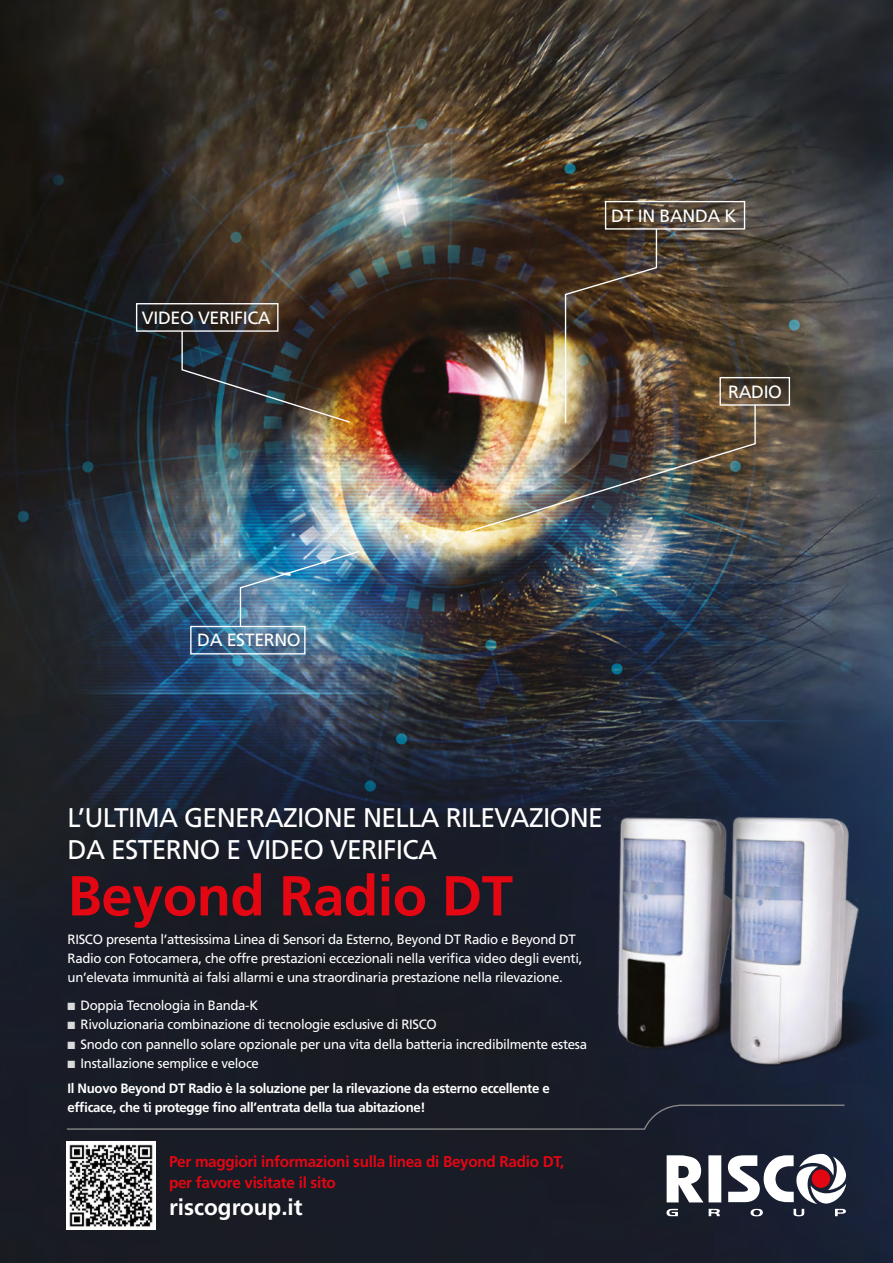
<style>
.page{position:relative;width:893px;height:1263px;background:#fff}
.page>*{position:absolute;margin:0;border:0;box-sizing:border-box;transform-origin:0 0}
.t1{font:700 56.25px "Frutiger LT Std 65";letter-spacing:-.01em;color:#e30613}
.t2{font:27px/32.7px "Frutiger LT Std";letter-spacing:-.025em;color:#fff}
.t3{font:700 22.5px "Frutiger LT Std 65";color:#fff}
.t4{font:17.85px "Frutiger LT Std";letter-spacing:-.02em;color:#fff}
.t5{font:700 15.6px/21.1px "Frutiger LT Std 65";letter-spacing:-.02em;color:#e30613}
.t6{font:13.5px/19.2px "Frutiger LT Std";letter-spacing:-.025em;color:#fff}
.t7{font:700 13.5px/19.2px "Frutiger LT Std 65";letter-spacing:-.025em;color:#fff}
.s1{color:#dadada}
</style>
<div class="page">
<img style="left:0;top:0;width:893px;height:1263px">
<img style="left:574px;top:770px;width:319px;height:349px">
<div style="left:136px;top:303px;width:143px;height:29px;border:1px solid #fff"></div>
<div style="left:719px;top:377px;width:71px;height:29px;border:1px solid #fff"></div>
<div style="left:605px;top:201px;width:140px;height:29px;border:1px solid #fff"></div>
<div style="left:190px;top:626px;width:116px;height:28px;border:1px solid #fff"></div>
<img style="left:181px;top:330px;width:170px;height:94px">
<img style="left:464px;top:227px;width:292px;height:307px">
<img style="left:239px;top:550px;width:122px;height:78px">
<svg style="left:65px;top:1104px;width:781px;height:26px;background:#1e222d"></svg>
<div style="left:708px;top:1155px;width:13px;height:47px;background:#fff"></div>
<svg style="left:666px;top:1209px;width:12px;height:7px"></svg>
<svg style="left:709px;top:1209px;width:11px;height:7px"></svg>
<svg style="left:728px;top:1154px;width:118px;height:62px"></svg>
<svg style="left:667px;top:1155px;width:36px;height:47px"></svg>
<div style="left:812px;top:1169px;width:18px;height:19px;background:#e30613;border-radius:50%"></div>
<img style="left:67px;top:1141px;width:88px;height:88px">
<h3 class="t4" style="left:142px;top:307px;width:130px">VIDEO VERIFICA</h3>
<h3 class="t4" style="left:611px;top:205px;width:127px">DT IN BANDA K</h3>
<h3 class="t4" style="left:728px;top:381px;width:55px">RADIO</h3>
<h3 class="t4" style="left:197px;top:630px;width:105px">DA ESTERNO</h3>
<h2 class="t2" style="left:68px;top:801px;width:537px">L’ULTIMA GENERAZIONE NELLA RILEVAZIONE<br>DA ESTERNO E VIDEO VERIFICA</h2>
<h1 class="t1" style="left:68px;top:863px;width:447px">Beyond Radio DT</h1>
<p class="t6" style="left:68px;top:929px;width:516px">RISCO presenta l’attesissima Linea di Sensori da Esterno, Beyond DT Radio e Beyond DT<br>Radio con Fotocamera, che offre prestazioni eccezionali nella verifica video degli eventi, un’elevata immunità ai falsi allarmi e una straordinaria prestazione nella rilevazione.</p>
<p class="t6" style="left:68px;top:995px;width:192px"><span class="s1">■</span> Doppia Tecnologia in Banda-K</p>
<p class="t6" style="left:68px;top:1015px;width:371px"><span class="s1">■</span> Rivoluzionaria combinazione di tecnologie esclusive di RISCO</p>
<p class="t6" style="left:68px;top:1034px;width:521px"><span class="s1">■</span> Snodo con pannello solare opzionale per una vita della batteria incredibilmente estesa</p>
<p class="t6" style="left:68px;top:1054px;width:193px"><span class="s1">■</span> Installazione semplice e veloce</p>
<p class="t7" style="left:68px;top:1079px;width:484px">Il Nuovo Beyond DT Radio è la soluzione per la rilevazione da esterno eccellente e efficace, che ti protegge fino all’entrata della tua abitazione!</p>
<p class="t5" style="left:169px;top:1151px;width:397px">Per maggiori informazioni sulla linea di Beyond Radio DT, per favore visitate il sito</p>
<h3 class="t3" style="left:169px;top:1194px;width:135px">riscogroup.it</h3>
</div>
